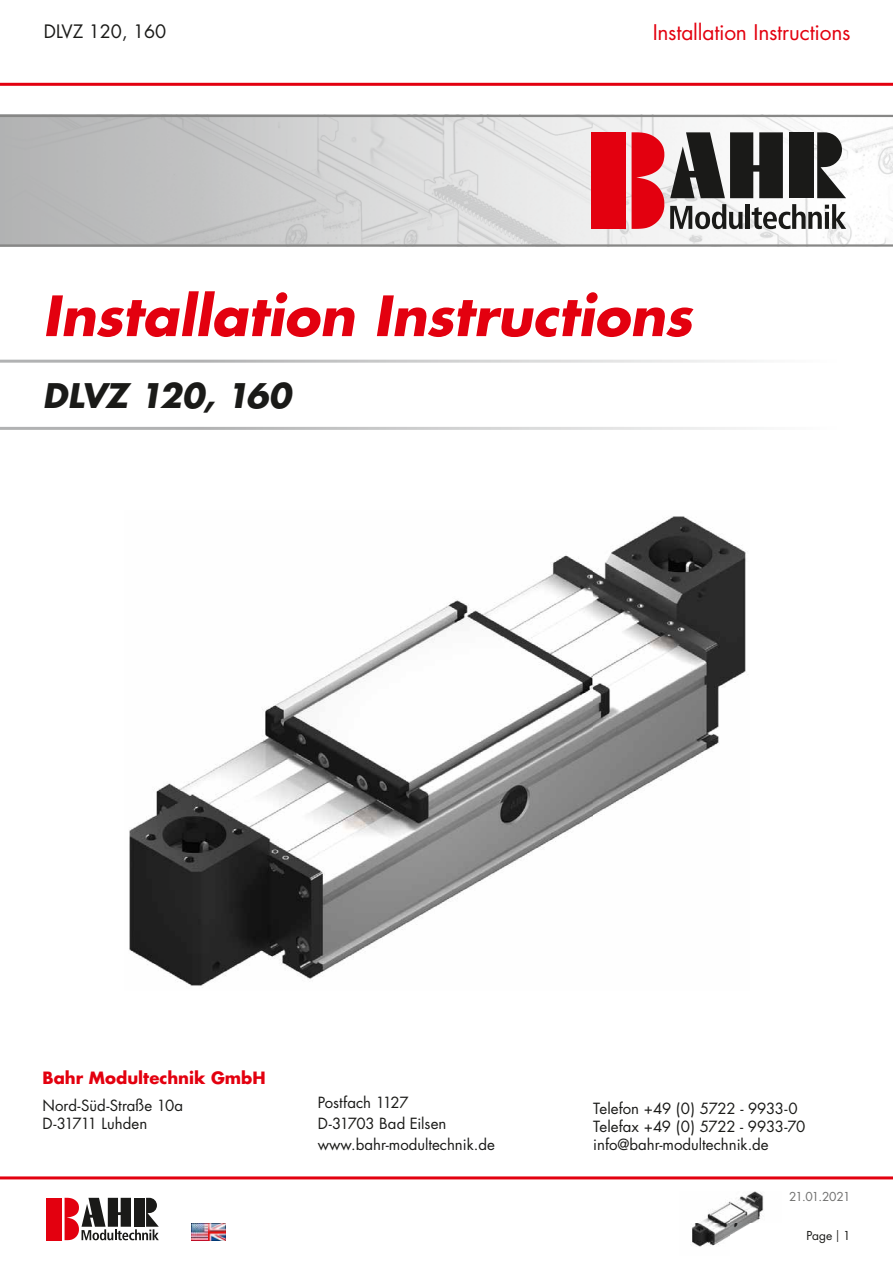
<style>
.page{position:relative;width:893px;height:1263px;background:#fff}
.page>*{position:absolute;margin:0;border:0;box-sizing:border-box;transform-origin:0 0}
.t1{font:italic 700 54px "Futura";letter-spacing:-.005em;color:#e3000f}
.t2{font:italic 700 33px "Futura";letter-spacing:-.045em;color:#1a1a18}
.t3{font:21px "Futura";letter-spacing:-.01em;color:#e3000f}
.t4{font:18px "Futura";color:#1a1a18}
.t5{font:700 16.5px "Futura";color:#e3000f}
.t6{font:15px/18px "Futura";color:#1a1a18}
.t7{font:12px "Futura";letter-spacing:-.075em;color:#6f6f6e}
.t8{font:12px "Futura";color:#1a1a18}
.s1{font-family:"Minion Pro"}
</style>
<div class="page">
<hr style="left:0;top:1176px;width:893px;height:3px;background:#e3000f">
<hr style="left:0;top:83px;width:893px;height:3px;background:#e3000f">
<div style="left:47px;top:1198px;width:15px;height:42px;background:#e3000f"></div>
<svg style="left:65px;top:1198px;width:94px;height:42px"></svg>
<img style="left:692px;top:1192px;width:72px;height:55px">
<img style="left:191px;top:1223px;width:17px;height:17px">
<img style="left:208px;top:1223px;width:17px;height:17px">
<img style="left:129px;top:516px;width:617px;height:470px">
<img style="left:0;top:117px;width:893px;height:127px">
<div style="left:591px;top:132px;width:34px;height:97px;background:#e3000f"></div>
<svg style="left:632px;top:132px;width:214px;height:97px"></svg>
<hr style="left:0;top:115px;width:893px;height:2px;background:#878786">
<hr style="left:0;top:244px;width:893px;height:3px;background:#878786">
<p class="t4" style="left:44px;top:20px;width:124px">DLVZ 120, 160</p>
<h3 class="t3" style="left:653px;top:19px;width:199px">Installation Instructions</h3>
<h1 class="t1" style="left:43px;top:280px;width:651px">Installation Instructions</h1>
<h2 class="t2" style="left:43px;top:374px;width:250px">DLVZ 120, 160</h2>
<p class="t5" style="left:43px;top:1066px;width:225px">Bahr Modultechnik GmbH</p>
<p class="t6" style="left:43px;top:1096px;width:142px">Nord-Süd-Straße 10a<br>D-31711 Luhden</p>
<p class="t6" style="left:318px;top:1092px;width:179px;line-height:21px">Postfach 1127<br>D-31703 Bad Eilsen www.bahr-modultechnik.de</p>
<p class="t6" style="left:593px;top:1099px;width:214px">Telefon +49 (0) 5722 - 9933-0<br>Telefax +49 (0) 5722 - 9933-70 info@bahr-modultechnik.de</p>
<p class="t7" style="left:789px;top:1189px;width:63px">21.01.2021</p>
<p class="t8" style="left:806px;top:1227px;width:46px">Page <span class="s1">|</span> 1</p>
</div>
